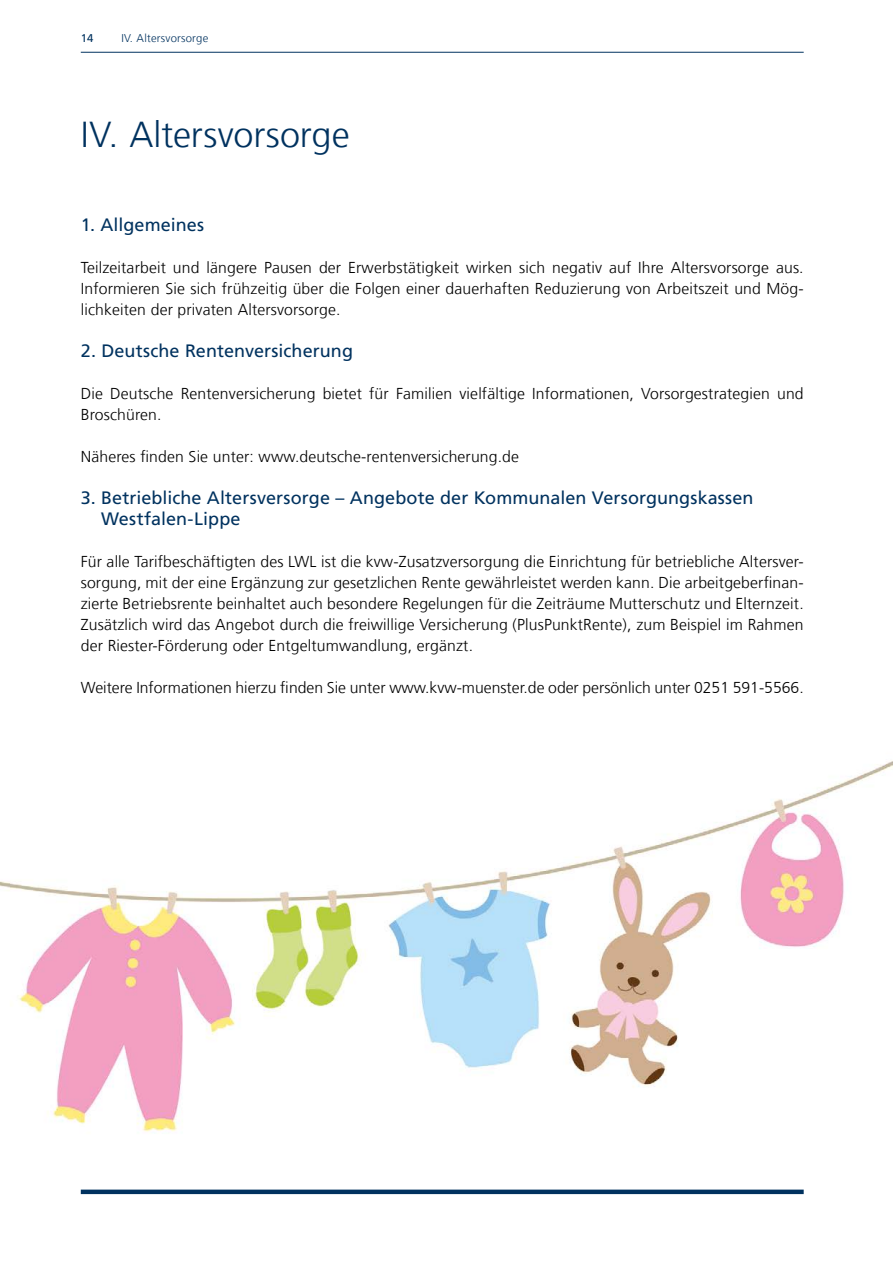
<style>
.page{position:relative;width:893px;height:1263px;background:#fff}
.page>*{position:absolute;margin:0;border:0;box-sizing:border-box;transform-origin:0 0}
.A4_Headline_1_frutiger45{font:300 36px "Frutiger LT Com";color:#00325f}
.A4_Zwischenheadline_2_frutiger55{font:18px/21px "Frutiger LT Com";letter-spacing:.005em;color:#00325f}
.A4_Fließtext_frutiger45{font:300 15.75px/21px "Frutiger LT Com";letter-spacing:.01em;color:#000;text-align:justify}
.t1{font:300 11.25px "Frutiger LT Com";letter-spacing:.02em;color:#00325f}
.t2{font:11.25px "Frutiger LT Com";color:#00325f}
</style>
<div class="page">
<hr style="left:81px;top:52px;width:723px;height:1px;background:#00325f">
<div style="left:81px;top:1189px;width:723px;height:5px;background:#00325f"></div>
<img style="left:0;top:761px;width:893px;height:371px">
<p class="t2" style="left:81px;top:31px;width:14px">14</p>
<p class="t1" style="left:122px;top:32px;width:88px">IV. Altersvorsorge</p>
<h1 class="A4_Headline_1_frutiger45" style="left:81px;top:114px;width:270px">IV. Altersvorsorge</h1>
<h2 class="A4_Zwischenheadline_2_frutiger55" style="left:81px;top:214px;width:125px">1. Allgemeines</h2>
<p class="A4_Fließtext_frutiger45" style="left:81px;top:257px;width:724px">Teilzeitarbeit und längere Pausen der Erwerbstätigkeit wirken sich negativ auf Ihre Altersvorsorge aus.<br>Informieren Sie sich frühzeitig über die Folgen einer dauerhaften Reduzierung von Arbeitszeit und Mög&shy;lichkeiten der privaten Altersvorsorge.</p>
<h2 class="A4_Zwischenheadline_2_frutiger55" style="left:81px;top:340px;width:274px">2. Deutsche Rentenversicherung</h2>
<p class="A4_Fließtext_frutiger45" style="left:81px;top:383px;width:724px">Die Deutsche Rentenversicherung bietet für Familien vielfältige Informationen, Vorsorgestrategien und<br>Broschüren.</p>
<p class="A4_Fließtext_frutiger45" style="left:81px;top:446px;width:440px">Näheres finden Sie unter: www.deutsche-rentenversicherung.de</p>
<h2 class="A4_Zwischenheadline_2_frutiger55" style="left:101px;top:487px;width:654px;text-indent:-20px">3. Betriebliche Altersversorge – Angebote der Kommunalen Versorgungskassen<br>Westfalen-Lippe</h2>
<p class="A4_Fließtext_frutiger45" style="left:81px;top:551px;width:724px">Für alle Tarifbeschäftigten des LWL ist die kvw-Zusatzversorgung die Einrichtung für betriebliche Altersver&shy;sorgung, mit der eine Ergänzung zur gesetzlichen Rente gewährleistet werden kann. Die arbeitgeberfinan&shy;zierte Betriebsrente beinhaltet auch besondere Regelungen für die Zeiträume Mutterschutz und Elternzeit.<br>Zusätzlich wird das Angebot durch die freiwillige Versicherung (PlusPunktRente), zum Beispiel im Rahmen der Riester-Förderung oder Entgeltumwandlung, ergänzt.</p>
<p class="A4_Fließtext_frutiger45" style="left:81px;top:677px;width:724px">Weitere Informationen hierzu finden Sie unter www.kvw-muenster.de oder persönlich unter 0251 591-5566.</p>
</div>
